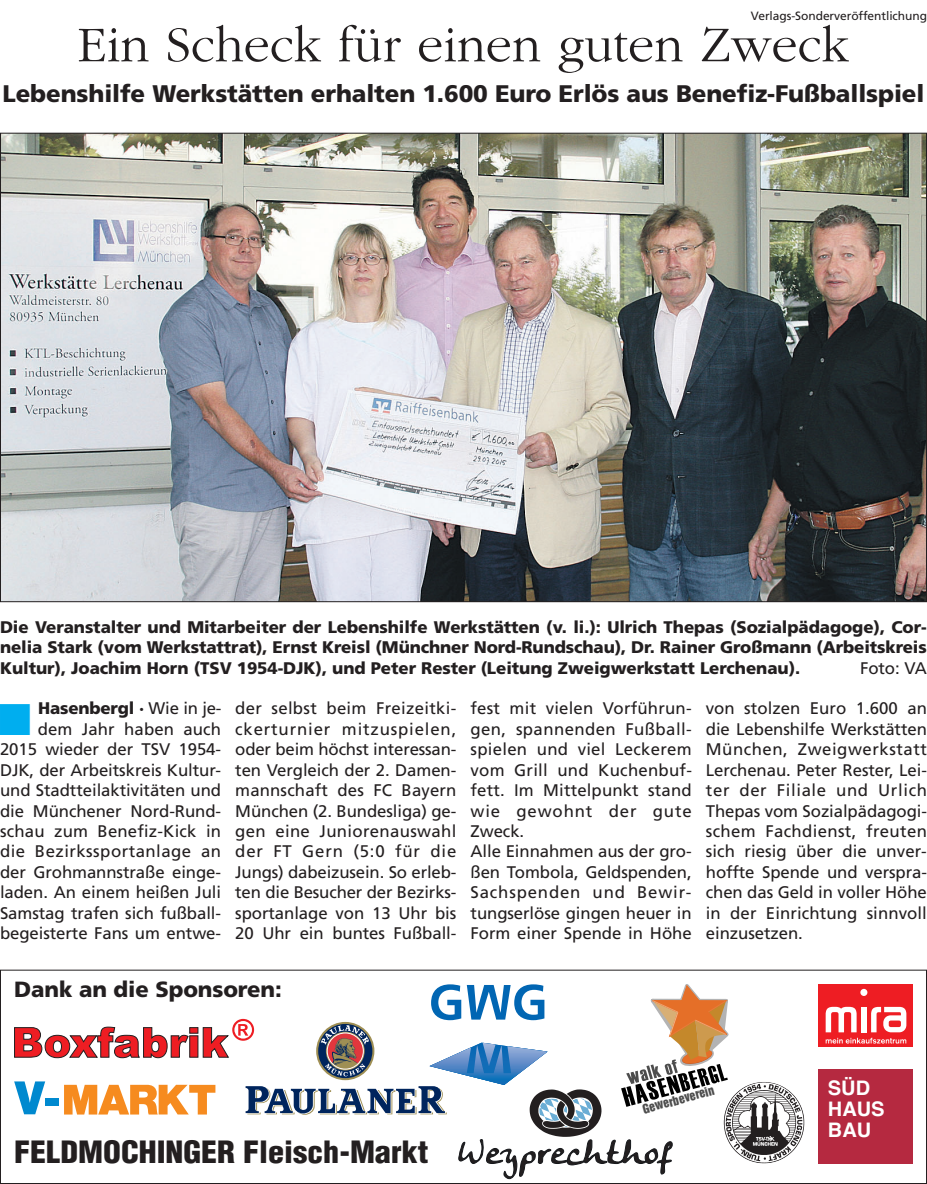
<style>
.page{position:relative;width:927px;height:1184px;background:#fff}
.page>*{position:absolute;margin:0;border:0;box-sizing:border-box;transform-origin:0 0}
.t1{font:300 52px "Garamond";color:#231f20}
.t2{font:44.6px "Zapf Dingbats";color:#00aeef}
.t3{font:900 condensed 30px "Helvetica";color:#231f20;scale:1.07 1}
.t4{font:900 24px "Frutiger";letter-spacing:-.005em;color:#231f20}
.t5{font:900 22px "Frutiger";letter-spacing:-.005em;color:#231f20}
.t6{font:700 20px/21px "Helvetica";color:#fff}
.t7{font:16.8px/20.4px "Frutiger";letter-spacing:-.005em;color:#231f20;text-align:justify}
.t8{font:900 16.8px/20.4px "Frutiger";letter-spacing:-.005em;color:#231f20;text-align:justify}
.t9{font:12px "Frutiger";letter-spacing:-.005em;color:#231f20}
.t10{font:12px "Helvetica Inserat";color:#4d4d4d}
.s1{font-weight:900}
</style>
<div class="page">
<img style="left:0;top:132px;width:927px;height:1052px">
<img style="left:723px;top:1082px;width:82px;height:81px;border-radius:50%">
<svg style="left:14px;top:978px;width:725px;height:201px"></svg>
<div style="left:819px;top:1069px;width:94px;height:94px;background:#b52940"></div>
<div style="left:819px;top:984px;width:94px;height:63px;background:#ee1d23"></div>
<div style="left:861px;top:1007px;width:6px;height:25px;background:#fff"></div>
<svg style="left:826px;top:1007px;width:31px;height:25px"></svg>
<div style="left:860px;top:989px;width:7px;height:7px;background:#fff;border-radius:50%"></div>
<svg style="left:871px;top:1007px;width:35px;height:25px"></svg>
<svg style="left:826px;top:1038px;width:80px;height:5px"></svg>
<p class="t9" style="left:751px;top:11px;width:178px">Verlags-Sonderveröffentlichung</p>
<h1 class="t1" style="left:78px;top:25px;width:773px">Ein Scheck für einen guten Zweck</h1>
<h3 class="t4" style="left:3px;top:84px;width:923px">Lebenshilfe Werkstätten erhalten 1.600 Euro Erlös aus Benefiz-Fußballspiel</h3>
<p class="t8" style="left:0;top:618px;width:928px">Die Veranstalter und Mitarbeiter der Lebenshilfe Werkstätten (v. li.): Ulrich Thepas (Sozialpädagoge), Cor&shy;nelia Stark (vom Werkstattrat), Ernst Kreisl (Münchner Nord-Rundschau), Dr. Rainer Großmann (Arbeitskreis Kultur), Joachim Horn (TSV 1954-DJK), und Peter Rester (Leitung Zweigwerkstatt Lerchenau).</p>
<p class="t7" style="left:860px;top:659px;width:68px">Foto: VA</p>
<p class="t7" style="left:0;top:700px;width:223px;text-align:right"><span class="s1">Hasenbergl ·</span> Wie in je&shy;dem Jahr haben auch<br>2015 wieder der TSV 1954-<br>DJK, der Arbeitskreis Kultur&shy;und Stadtteilaktivitäten und die Münchener Nord-Rund&shy;schau zum Benefiz-Kick in die Bezirkssportanlage an der Grohmannstraße einge&shy;laden. An einem heißen Juli<br>Samstag trafen sich fußball&shy;begeisterte Fans um entwe-</p>
<p class="t7" style="left:235px;top:700px;width:223px">der selbst beim Freizeitki&shy;ckerturnier mitzuspielen, oder beim höchst interessan&shy;ten Vergleich der 2. Damen&shy;mannschaft des FC Bayern München (2. Bundesliga) ge&shy;gen eine Juniorenauswahl der FT Gern (5:0 für die Jungs) dabeizusein. So erleb&shy;ten die Besucher der Bezirks&shy;sportanlage von 13 Uhr bis 20 Uhr ein buntes Fußball-</p>
<p class="t7" style="left:471px;top:700px;width:223px;text-align:left">fest mit vielen Vorführun&shy;gen, spannenden Fußball&shy;spielen und viel Leckerem vom Grill und Kuchenbuf&shy;fett. Im Mittelpunkt stand wie gewohnt der gute<br>Zweck.<br>Alle Einnahmen aus der gro&shy;ßen Tombola, Geldspenden,<br>Sachspenden und Bewir&shy;tungserlöse gingen heuer in<br>Form einer Spende in Höhe</p>
<p class="t7" style="left:706px;top:700px;width:223px">von stolzen Euro 1.600 an die Lebenshilfe Werkstätten München, Zweigwerkstatt Lerchenau. Peter Rester, Lei&shy;ter der Filiale und Urlich Thepas vom Sozialpädagogi&shy;schem Fachdienst, freuten sich riesig über die unver&shy;hoffte Spende und verspra&shy;chen das Geld in voller Höhe in der Einrichtung sinnvoll einzusetzen.</p>
<h2 class="t2" style="left:-1px;top:693px;width:35px">■</h2>
<h3 class="t5" style="left:14px;top:980px;width:269px">Dank an die Sponsoren:</h3>
<h3 class="t3" style="left:14px;top:1140px;width:389px">FELDMOCHINGER Fleisch-Markt</h3>
<p class="t10" style="left:641px;top:1104px;width:75px;rotate:-15deg">Gewerbeverein</p>
<p class="t6" style="left:828px;top:1079px;width:58px">SÜD<br>HAUS<br>BAU</p>
</div>
